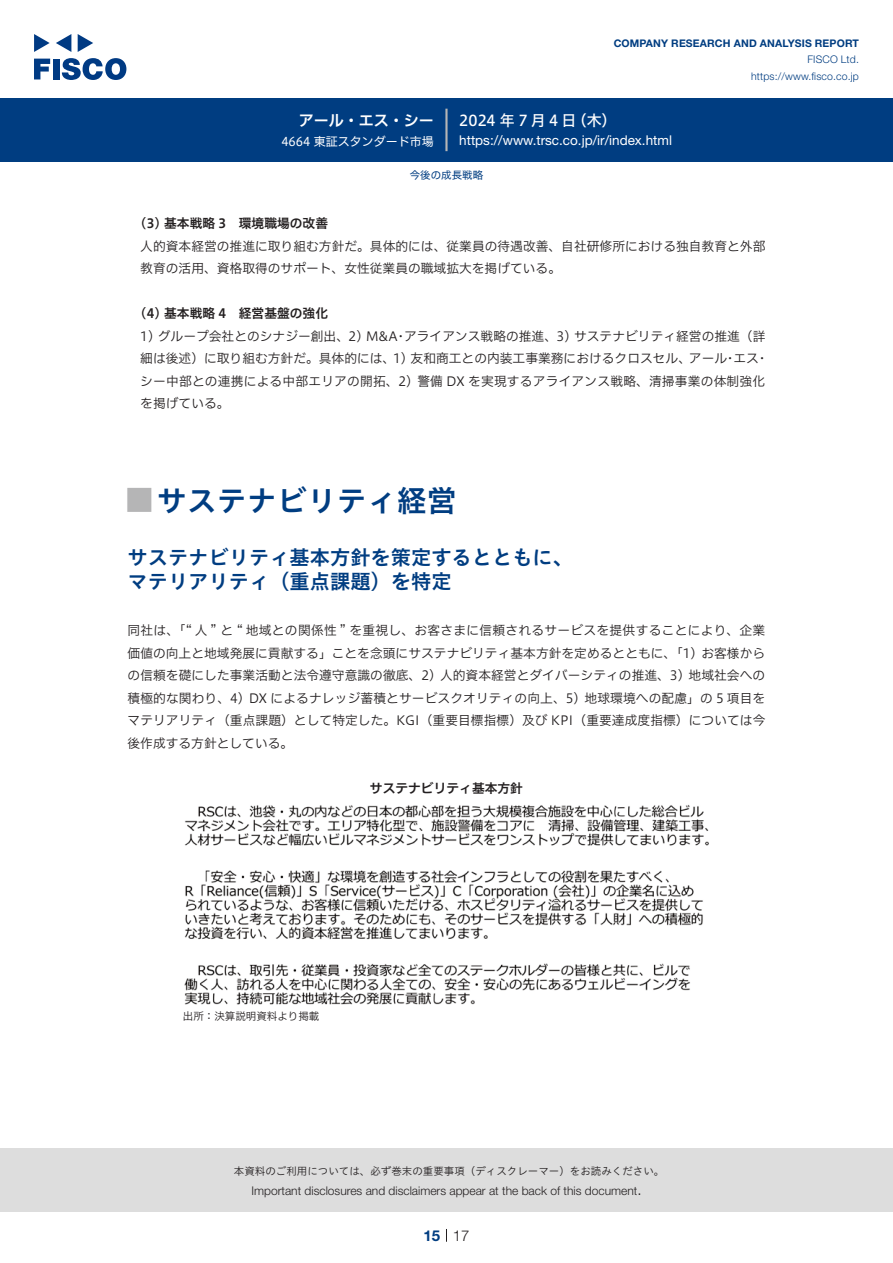
<style>
.page{position:relative;width:893px;height:1263px;background:#fff}
.page>*{position:absolute;margin:0;border:0;box-sizing:border-box;transform-origin:0 0}
.t1{font:30px "Hiragino UD Sans Std N W6";color:#003d81}
.t2{font:24px "Hiragino UD Sans Std N W6";color:#b5b5b6}
.中タイトル{font:20.25px/24px "Hiragino UD Sans Std W6";color:#003d81}
.t3{font:15px "Hiragino UD Sans F Std N W5";letter-spacing:.21em;color:#fff}
.t4{font:15px "Hiragino UD Sans F Std N W6";color:#fff}
.t5{font:300 15px "Helvetica Neue LT Std";color:#231f20}
.t6{font:700 15px "Helvetica Neue LT Std";color:#003d81}
.t7{font:13.5px "Helvetica Neue LT Std";color:#fff}
.本文{font:12.75px/22.5px "Hiragino UD Sans F Std N W3";letter-spacing:.005em;color:#231f20;text-align:justify}
.本文3mm{font:12.75px/22.5px "Hiragino UD Sans F Std N W3";color:#231f20}
.小タイトル3mm{font:12.75px "Hiragino UD Sans F Std N W6";color:#231f20}
.チャートタイトル{font:12.75px "Hiragino UD Sans F Std N W6";color:#231f20}
.t8{font:300 12px "Helvetica Neue LT Std";color:#231f20}
.t9{font:12px "Hiragino UD Sans F Std N W4";color:#fff}
.t10{font:10.5px "Hiragino UD Sans Std W3";color:#231f20}
.t11{font:700 10.5px "Helvetica Neue LT Std";letter-spacing:.015em;color:#003d81}
.t12{font:300 10.5px/16.5px "Helvetica Neue LT Std";letter-spacing:.015em;color:#003d81;text-align:right}
.表組み基本スタイル{font:10.5px "Hiragino UD Sans F Std N W3";color:#231f20}
.ヘッダー{font:10.5px "Hiragino UD Sans F Std N W4";color:#003d81}
</style>
<div class="page">
<div style="left:0;top:1148px;width:893px;height:64px;background:#ddd"></div>
<svg style="left:34px;top:59px;width:16px;height:20px"></svg>
<div style="left:53px;top:59px;width:6px;height:20px;background:#003a83"></div>
<svg style="left:62px;top:58px;width:64px;height:22px"></svg>
<svg style="left:34px;top:34px;width:16px;height:18px"></svg>
<svg style="left:78px;top:34px;width:15px;height:18px"></svg>
<svg style="left:56px;top:34px;width:15px;height:18px"></svg>
<div style="left:0;top:98px;width:893px;height:64px;background:#003d81"></div>
<hr style="left:445px;top:109px;width:3px;height:42px;background:#b5b5b6">
<svg style="left:446px;top:1229px;width:1px;height:13px"></svg>
<img style="left:184px;top:804px;width:525px;height:201px">
<p class="t4" style="left:299px;top:109px;width:137px">アール・エス・シー</p>
<p class="t9" style="left:281px;top:132px;width:154px">4664 東証スタンダード市場</p>
<p class="t11" style="left:614px;top:37px;width:247px">COMPANY RESEARCH AND ANALYSIS REPORT</p>
<p class="t12" style="left:751px;top:51px;width:109px">FISCO Ltd. https://www.fisco.co j p.</p>
<p class="t3" style="left:459px;top:109px;width:119px">2024年7月4日</p>
<p class="t3" style="left:572px;top:109px;width:46px">（木(</p>
<p class="t7" style="left:459px;top:132px;width:214px">https://www.trsc.co j p. /i r/ index.html</p>
<p class="ヘッダー" style="left:410px;top:167px;width:75px">今後の成長戦略</p>
<p class="小タイトル3mm" style="left:140px;top:214px;width:189px">3( ) 基本戦略 3　環境職場の改善</p>
<p class="本文3mm" style="left:140px;top:234px;width:627px">人的資本経営の推進に取り組む方針だ。具体的には、従業員の待遇改善、自社研修所における独自教育と外部教育の活用、資格取得のサポート、女性従業員の職域拡大を掲げている。</p>
<p class="小タイトル3mm" style="left:140px;top:304px;width:189px">4( ) 基本戦略 4　経営基盤の強化</p>
<p class="本文3mm" style="left:404px;top:324px;width:363px">アライアンス戦略の推進、3) サステナビリティ経営の推進（詳</p>
<p class="本文3mm" style="left:140px;top:324px;width:268px">1) グループ会社とのシナジー創出、 2 ) M &amp; ・A</p>
<p class="本文3mm" style="left:393px;top:346px;width:300px">1) 友和商工との内装工事業務におけるクロスセル、</p>
<p class="本文3mm" style="left:140px;top:346px;width:626px">細は後述）に取り組む方針だ。具体的には、<br>シー中部との連携による中部エリアの開拓、2) 警備 DX を実現するアライアンス戦略、清掃事業の体制強化を掲げている。</p>
<p class="本文3mm" style="left:689px;top:346px;width:40px">アール</p>
<p class="本文3mm" style="left:733px;top:346px;width:27px">エス</p>
<p class="本文3mm" style="left:724px;top:346px;width:14px">・</p>
<p class="本文3mm" style="left:756px;top:346px;width:14px">・</p>
<p class="t1" style="left:157px;top:477px;width:301px">サステナビリティ経営</p>
<p class="t2" style="left:128px;top:482px;width:25px">█</p>
<p class="中タイトル" style="left:128px;top:545px;width:447px">サステナビリティ基本方針を策定するとともに、マテリアリティ（重点課題）を特定</p>
<p class="本文" style="left:128px;top:618px;width:639px">同社は、「“ 人 ” と “ 地域との関係性 ” を重視し、お客さまに信頼されるサービスを提供することにより、企業価値の向上と地域発展に貢献する」ことを念頭にサステナビリティ基本方針を定めるとともに、「1) お客様からの信頼を礎にした事業活動と法令遵守意識の徹底、2) 人的資本経営とダイバーシティの推進、3) 地域社会への積極的な関わり、4) DX によるナレッジ蓄積とサービスクオリティの向上、5) 地球環境への配慮」の 5 項目をマテリアリティ（重点課題）として特定した。KGI（重要目標指標）及び KPI（重要達成度指標）については今後作成する方針としている。</p>
<p class="チャートタイトル" style="left:370px;top:778px;width:155px">サステナビリティ基本方針</p>
<p class="表組み基本スタイル" style="left:183px;top:1008px;width:138px">出所：決算説明資料より掲載</p>
<p class="t10" style="left:234px;top:1163px;width:432px">本資料のご利用については、必ず巻末の重要事項（ディスクレーマー）をお読みください。</p>
<p class="t5" style="left:637px;top:1180px;width:6px">.</p>
<p class="t8" style="left:251px;top:1183px;width:387px">Important disclosures and disclaimers appear at the back of this document</p>
<p class="t6" style="left:423px;top:1226px;width:18px">15</p>
<p class="t5" style="left:453px;top:1226px;width:18px">17</p>
</div>
